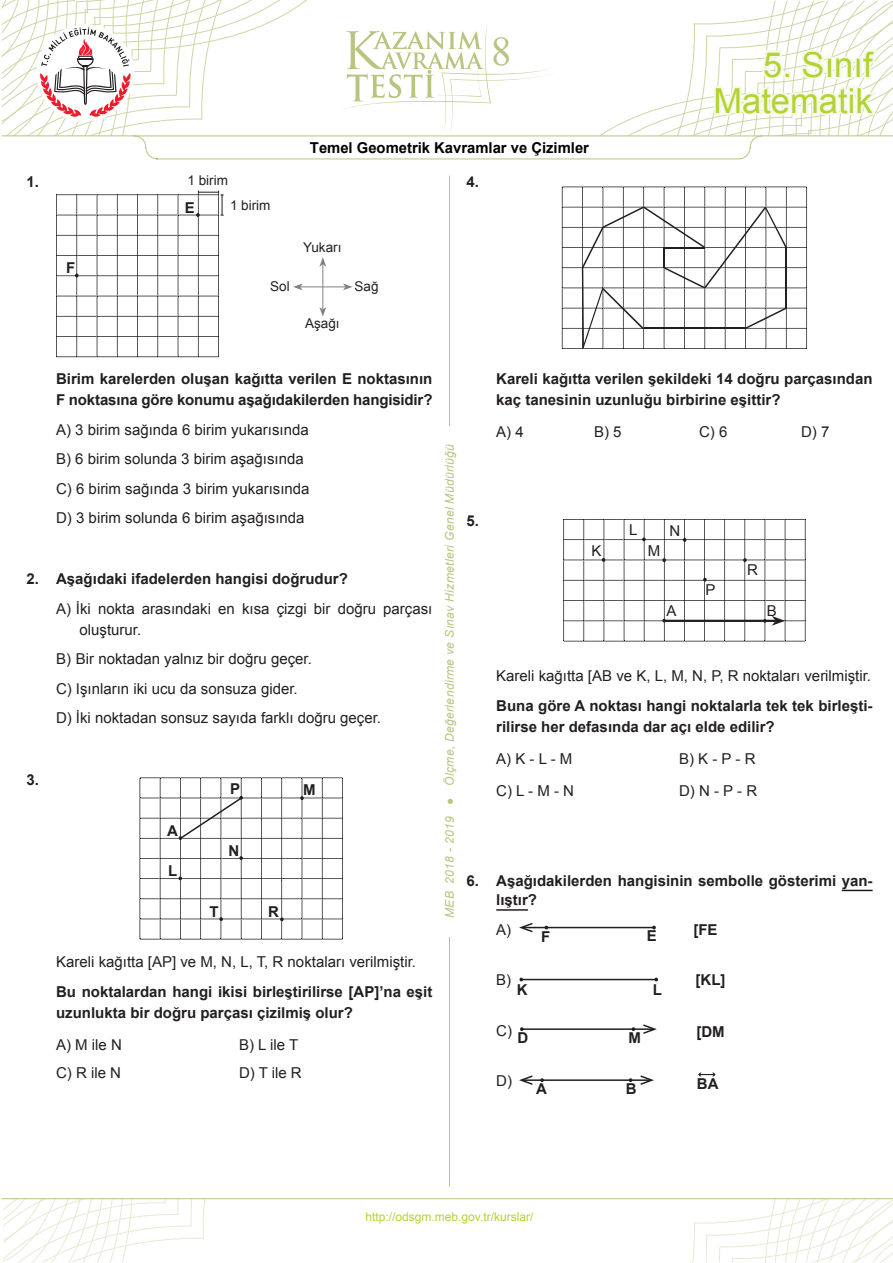
<style>
.page{position:relative;width:893px;height:1263px;background:#fff}
.page>*{position:absolute;margin:0;border:0;box-sizing:border-box;transform-origin:0 0}
.t1{font:40.5px "Times New Roman";color:#b8c580}
.t2{font:34.5px/36px "Arial";color:#b3d234;text-align:right}
.sorub1{font:700 15px/21px "Arial";color:#231f20}
._5_li_alt{font:15px/21px "Arial";color:#231f20}
.sorun{font:15px "Arial";color:#231f20}
.sorub{font:700 15px/19.5px "Arial";color:#231f20}
._2_li_üst{font:15px "Arial";color:#231f20}
.t3{font:700 15px "Arial";color:#000}
._2_li_alt{font:15px "Arial";color:#231f20}
._4_lu_yan{font:15px "Arial";color:#231f20}
.sorun1{font:700 15px "Arial";color:#231f20}
.romali{font:15px "Arial";color:#231f20}
.romali-2{font:13.5px "Arial";color:#231f20}
.t4{font:italic 12px "Arial";letter-spacing:.03em;color:#b8c580}
.t5{font:12px "Arial";color:#b3d234}
</style>
<div class="page">
<svg style="left:551px;top:1199px;width:342px;height:63px"></svg>
<svg style="left:3px;top:1199px;width:344px;height:63px"></svg>
<hr style="left:2px;top:1198px;width:891px;height:1px;background:#b8c580">
<hr style="left:449px;top:176px;width:1px;height:1010px;background:#b8c580">
<div style="left:440px;top:426px;width:19px;height:510px;background:#fff"></div>
<svg style="left:2px;top:0;width:891px;height:159px"></svg>
<hr style="left:322px;top:264px;width:1px;height:45px;background:#808285">
<svg style="left:319px;top:257px;width:7px;height:10px"></svg>
<svg style="left:319px;top:307px;width:7px;height:10px"></svg>
<hr style="left:300px;top:286px;width:45px;height:1px;background:#808285">
<svg style="left:293px;top:283px;width:10px;height:7px"></svg>
<svg style="left:343px;top:283px;width:9px;height:7px"></svg>
<svg style="left:56px;top:191px;width:168px;height:166px"></svg>
<svg style="left:139px;top:777px;width:204px;height:163px"></svg>
<hr style="left:842px;top:890px;width:31px;height:1px;background:#231f20">
<hr style="left:496px;top:909px;width:32px;height:2px;background:#231f20">
<svg style="left:562px;top:187px;width:245px;height:162px"></svg>
<svg style="left:563px;top:519px;width:243px;height:123px"></svg>
<hr style="left:523px;top:927px;width:131px;height:1px;background:#231f20">
<svg style="left:519px;top:923px;width:14px;height:9px"></svg>
<svg style="left:519px;top:978px;width:5px;height:3px"></svg>
<hr style="left:521px;top:979px;width:135px;height:1px;background:#231f20">
<hr style="left:522px;top:1028px;width:131px;height:2px;background:#231f20">
<svg style="left:643px;top:1024px;width:14px;height:10px"></svg>
<hr style="left:523px;top:1079px;width:127px;height:2px;background:#231f20">
<svg style="left:519px;top:1075px;width:14px;height:10px"></svg>
<svg style="left:640px;top:1075px;width:14px;height:10px"></svg>
<svg style="left:698px;top:1072px;width:18px;height:4px"></svg>
<p class="sorun1" style="left:26px;top:171px;width:14px">1.</p>
<p class="sorub1" style="left:66px;top:257px;width:11px">F</p>
<p class="t1" style="left:491px;top:24px;width:22px">8</p>
<p class="romali-2" style="left:188px;top:172px;width:42px">1 birim</p>
<p class="sorub1" style="left:185px;top:198px;width:12px">E</p>
<p class="romali-2" style="left:230px;top:196px;width:42px">1 birim</p>
<p class="t3" style="left:310px;top:138px;width:281px">Temel Geometrik Kavramlar ve Çizimler</p>
<p class="romali-2" style="left:303px;top:238px;width:40px">Yukarı</p>
<p class="sorun1" style="left:466px;top:171px;width:14px">4.</p>
<p class="romali-2" style="left:270px;top:277px;width:21px">Sol</p>
<p class="romali-2" style="left:355px;top:278px;width:26px">Sağ</p>
<p class="romali-2" style="left:305px;top:314px;width:36px">Aşağı</p>
<h2 class="t2" style="left:713px;top:47px;width:161px">5. Sınıf<br>Matematik</h2>
<p class="sorub1" style="left:56px;top:369px;width:378px">Birim karelerden oluşan kağıtta verilen E noktasının<br>F noktasına göre konumu aşağıdakilerden hangisidir?</p>
<p class="_5_li_alt" style="left:56px;top:419px;width:254px">A) 3 birim sağında 6 birim yukarısında</p>
<p class="_5_li_alt" style="left:56px;top:448px;width:249px">B) 6 birim solunda 3 birim aşağısında</p>
<p class="_5_li_alt" style="left:56px;top:478px;width:255px">C) 6 birim sağında 3 birim yukarısında</p>
<p class="_5_li_alt" style="left:56px;top:507px;width:250px">D) 3 birim solunda 6 birim aşağısında</p>
<p class="sorub" style="left:26px;top:570px;width:323px">2. Aşağıdaki ifadelerden hangisi doğrudur?</p>
<p class="_5_li_alt" style="left:80px;top:598px;width:354px;text-indent:-23px">A) İki nokta arasındaki en kısa çizgi bir doğru parçası oluşturur.</p>
<p class="_5_li_alt" style="left:56px;top:648px;width:257px">B) Bir noktadan yalnız bir doğru geçer.</p>
<p class="_5_li_alt" style="left:56px;top:678px;width:243px">C) Işınların iki ucu da sonsuza gider.</p>
<p class="_5_li_alt" style="left:56px;top:707px;width:326px">D) İki noktadan sonsuz sayıda farklı doğru geçer.</p>
<p class="sorun1" style="left:26px;top:770px;width:14px">3.</p>
<p class="sorub1" style="left:167px;top:820px;width:12px">A</p>
<p class="sorub1" style="left:168px;top:860px;width:11px">L</p>
<p class="sorub1" style="left:230px;top:779px;width:12px">P</p>
<p class="sorub1" style="left:303px;top:780px;width:14px">M</p>
<p class="sorub1" style="left:228px;top:840px;width:12px">N</p>
<p class="sorub1" style="left:209px;top:901px;width:11px">T</p>
<p class="sorub1" style="left:268px;top:901px;width:12px">R</p>
<p class="sorun" style="left:56px;top:952px;width:361px">Kareli kağıtta [AP] ve M, N, L, T, R noktaları verilmiştir.</p>
<p class="sorub1" style="left:56px;top:981px;width:378px">Bu noktalardan hangi ikisi birleştirilirse [AP]’na eşit uzunlukta bir doğru parçası çizilmiş olur?</p>
<p class="_2_li_üst" style="left:56px;top:1035px;width:67px">A) M ile N</p>
<p class="_2_li_üst" style="left:239px;top:1035px;width:61px">B) L ile T</p>
<p class="_2_li_alt" style="left:56px;top:1063px;width:66px">C) R ile N</p>
<p class="_2_li_alt" style="left:239px;top:1063px;width:64px">D) T ile R</p>
<p class="t4" style="left:442px;top:918px;width:476px;rotate:-90deg">MEB 2018 - 2019 ● Ölçme, Değerlendirme ve Sınav Hizmetleri Genel Müdürlüğü</p>
<p class="sorub1" style="left:496px;top:369px;width:378px">Kareli kağıtta verilen şekildeki 14 doğru parçasından kaç tanesinin uzunluğu birbirine eşittir?</p>
<p class="_4_lu_yan" style="left:496px;top:422px;width:29px">A) 4</p>
<p class="_4_lu_yan" style="left:594px;top:422px;width:29px">B) 5</p>
<p class="_4_lu_yan" style="left:699px;top:422px;width:30px">C) 6</p>
<p class="_4_lu_yan" style="left:801px;top:422px;width:30px">D) 7</p>
<p class="sorun1" style="left:466px;top:510px;width:14px">5.</p>
<p class="romali" style="left:592px;top:541px;width:12px">K</p>
<p class="romali" style="left:629px;top:520px;width:10px">L</p>
<p class="romali" style="left:648px;top:540px;width:14px">M</p>
<p class="romali" style="left:669px;top:521px;width:12px">N</p>
<p class="romali" style="left:705px;top:580px;width:12px">P</p>
<p class="romali" style="left:747px;top:560px;width:12px">R</p>
<p class="romali" style="left:666px;top:601px;width:12px">A</p>
<p class="romali" style="left:767px;top:601px;width:12px">B</p>
<p class="sorun" style="left:496px;top:666px;width:376px">Kareli kağıtta [AB ve K, L, M, N, P, R noktaları verilmiştir.</p>
<p class="sorub1" style="left:496px;top:695px;width:378px">Buna göre A noktası hangi noktalarla tek tek birleşti&shy;rilirse her defasında dar açı elde edilir?</p>
<p class="_2_li_üst" style="left:496px;top:749px;width:78px">A) K - L - M</p>
<p class="_2_li_üst" style="left:679px;top:749px;width:78px">B) K - P - R</p>
<p class="_2_li_üst" style="left:496px;top:781px;width:79px">C) L - M - N</p>
<p class="_2_li_üst" style="left:679px;top:781px;width:80px">D) N - P - R</p>
<p class="sorub" style="left:496px;top:871px;width:378px;text-indent:-30px">6. Aşağıdakilerden hangisinin sembolle gösterimi yan&shy;lıştır?</p>
<p class="_5_li_alt" style="left:496px;top:919px;width:16px">A)</p>
<p class="sorub1" style="left:693px;top:919px;width:26px">[FE</p>
<p class="sorub1" style="left:541px;top:926px;width:11px">F</p>
<p class="sorub1" style="left:647px;top:926px;width:12px">E</p>
<p class="_5_li_alt" style="left:496px;top:970px;width:16px">B)</p>
<p class="sorub1" style="left:696px;top:969px;width:31px">[KL]</p>
<p class="sorub1" style="left:517px;top:979px;width:12px">K</p>
<p class="sorub1" style="left:653px;top:979px;width:11px">L</p>
<p class="_5_li_alt" style="left:496px;top:1020px;width:17px">C)</p>
<p class="sorub1" style="left:696px;top:1021px;width:30px">[DM</p>
<p class="sorub1" style="left:517px;top:1028px;width:12px">D</p>
<p class="sorub1" style="left:628px;top:1028px;width:14px">M</p>
<p class="_5_li_alt" style="left:496px;top:1071px;width:17px">D)</p>
<p class="sorub1" style="left:536px;top:1078px;width:12px">A</p>
<p class="sorub1" style="left:626px;top:1078px;width:12px">B</p>
<p class="sorub1" style="left:697px;top:1073px;width:23px">BA</p>
<p class="t5" style="left:366px;top:1208px;width:169px">http://odsgm.meb.gov.tr/kurslar/</p>
</div>
